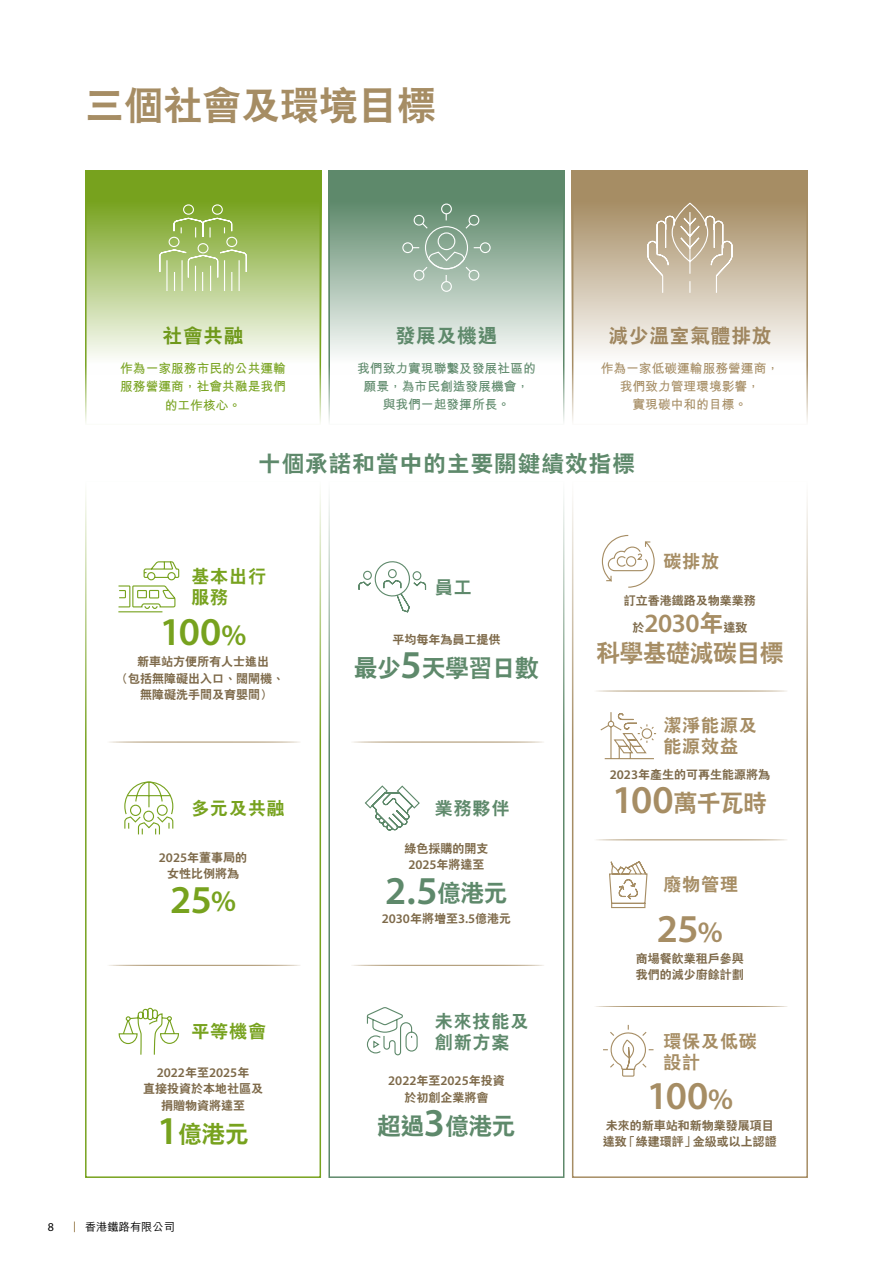
<style>
.page{position:relative;width:893px;height:1263px;background:#fff}
.page>*{position:absolute;margin:0;border:0;box-sizing:border-box;transform-origin:0 0}
.t1{font:600 39.6px "Myriad Pro";color:#77a21e}
.t2{font:600 39.6px "Myriad Pro";color:#a68d64}
.t3{font:600 39.6px "Myriad Pro";color:#5e896b}
.t4{font:800 39px "C Hei 2 HK";color:#a68d64}
.t5{font:600 26.4px "Myriad Pro";color:#a68d64}
.t6{font:800 24px "C Hei 2 HK";letter-spacing:-.025em;color:#a68d64}
.t7{font:800 24px "C Hei 2 HK";letter-spacing:-.025em;color:#5e896b}
.t8{font:800 24px "C Hei 2 HK";color:#77a21e}
.t9{font:800 22.5px "C Hei 2 HK";letter-spacing:.05em;color:#5e896b}
.t10{font:800 19.5px "C Hei 2 HK";letter-spacing:.05em;color:#9f865f}
.t11{font:800 19.5px "C Hei 2 HK";letter-spacing:.05em;color:#5e896b}
.t12{font:800 19.5px "C Hei 2 HK";color:#6f991b}
.t13{font:800 18px/21px "C Hei 2 HK";letter-spacing:.05em;color:#a68d64}
.t14{font:800 18px/21px "C Hei 2 HK";letter-spacing:.05em;color:#5e896b}
.t15{font:800 18px/21px "C Hei 2 HK";letter-spacing:.05em;color:#77a21e}
.t16{font:600 13.2px "Myriad Pro";color:#7d6949}
.t17{font:700 12.75px/18px "M Hei HK";color:#5e896b;text-align:center}
.t18{font:700 12.75px/18px "M Hei HK";color:#a68d64;text-align:center}
.t19{font:700 12.75px/18px "M Hei HK";color:#77a21e;text-align:center}
.t20{font:800 12px/16.5px "C Hei 2 HK";color:#7d6949;text-align:center}
.t21{font:12px "Myriad Pro";color:#000}
.t22{font:500 11.25px "M Hei HK";color:#000}
.s1{font-size:29.7px}
.s2{font-family:"Myriad Pro";font-weight:600;font-size:13.2px}
.s3{font-family:"C Hei 2 HK";font-weight:800;font-size:12px}
.s4{font-family:"Myriad Pro";font-weight:600;font-size:39.6px}
.s5{font-family:"C Hei 2 HK";font-weight:800;font-size:24px}
.s6{font-family:"C Hei 2 HK";font-weight:800;font-size:12px;color:#7d6949}
</style>
<div class="page">
<svg style="left:572px;top:170px;width:236px;height:204px"></svg>
<svg style="left:328px;top:170px;width:236px;height:204px"></svg>
<svg style="left:85px;top:170px;width:236px;height:204px"></svg>
<div style="left:85px;top:480px;width:236px;height:698px;border:2px solid #77a21e"></div>
<div style="left:328px;top:480px;width:236px;height:698px;border:2px solid #5e896b"></div>
<div style="left:572px;top:480px;width:236px;height:698px;border:2px solid #a68d64"></div>
<svg style="left:601px;top:534px;width:54px;height:54px"></svg>
<svg style="left:597px;top:840px;width:51px;height:69px"></svg>
<svg style="left:600px;top:712px;width:57px;height:48px"></svg>
<svg style="left:603px;top:1024px;width:51px;height:53px"></svg>
<svg style="left:366px;top:1007px;width:52px;height:49px"></svg>
<svg style="left:365px;top:785px;width:55px;height:46px"></svg>
<svg style="left:118px;top:1007px;width:62px;height:171px"></svg>
<svg style="left:124px;top:781px;width:50px;height:54px"></svg>
<div style="left:130px;top:805px;width:11px;height:11px;border:1px solid #77a21e;border-radius:50%"></div>
<svg style="left:118px;top:561px;width:62px;height:52px"></svg>
<svg style="left:159px;top:204px;width:88px;height:87px"></svg>
<svg style="left:647px;top:203px;width:86px;height:91px"></svg>
<svg style="left:402px;top:203px;width:89px;height:89px"></svg>
<svg style="left:358px;top:561px;width:69px;height:52px"></svg>
<div style="left:363px;top:571px;width:9px;height:9px;border:1px solid #5e896b;border-radius:50%"></div>
<hr style="left:105px;top:742px;width:196px;height:1px;background:#a68d64">
<hr style="left:349px;top:742px;width:195px;height:1px;background:#a68d64">
<hr style="left:105px;top:965px;width:196px;height:1px;background:#a68d64">
<hr style="left:349px;top:965px;width:195px;height:1px;background:#a68d64">
<hr style="left:592px;top:691px;width:196px;height:1px;background:#a68d64">
<hr style="left:592px;top:839px;width:196px;height:1px;background:#a68d64">
<hr style="left:592px;top:1006px;width:196px;height:1px;background:#a68d64">
<h2 class="t4" style="left:85px;top:79px;width:352px">三個社會及環境目標</h2>
<h3 class="t12" style="left:163px;top:322px;width:82px">社會共融</h3>
<p class="t19" style="left:120px;top:359px;width:167px">作為一家服務市民的公共運輸服務營運商，社會共融是我們的工作核心。</p>
<h3 class="t11" style="left:396px;top:322px;width:103px">發展及機遇</h3>
<p class="t17" style="left:357px;top:359px;width:180px">我們致力實現聯繫及發展社區的願景，為市民創造發展機會，與我們一起發揮所長。</p>
<h3 class="t10" style="left:608px;top:322px;width:164px">減少溫室氣體排放</h3>
<p class="t18" style="left:601px;top:359px;width:180px">作為一家低碳運輸服務營運商，我們致力管理環境影響，<br>實現碳中和的目標。</p>
<h3 class="t9" style="left:258px;top:449px;width:378px">十個承諾和當中的主要關鍵績效指標</h3>
<h3 class="t15" style="left:191px;top:566px;width:76px">基本出行服務</h3>
<h1 class="t1" style="left:160px;top:610px;width:88px">100<span class="s1">%</span></h1>
<p class="t20" style="left:137px;top:654px;width:134px">新車站方便所有人士進出</p>
<p class="t20" style="left:116px;top:670px;width:170px">（包括無障礙出入口、闊閘機、</p>
<p class="t20" style="left:140px;top:687px;width:134px">無障礙洗手間及育嬰間）</p>
<h3 class="t15" style="left:191px;top:798px;width:95px">多元及共融</h3>
<p class="t20" style="left:159px;top:849px;width:90px"><span class="s2">2025</span>年董事局的女性比例將為</p>
<h1 class="t1" style="left:170px;top:877px;width:67px">25<span class="s1">%</span></h1>
<h3 class="t15" style="left:191px;top:1021px;width:76px">平等機會</h3>
<p class="t16" style="left:157px;top:1065px;width:94px">2022<span class="s3">年至</span>2025<span class="s3">年</span></p>
<p class="t20" style="left:143px;top:1081px;width:122px">直接投資於本地社區及捐贈物資將達至</p>
<h3 class="t8" style="left:157px;top:1118px;width:94px"><span class="s4">1</span>億港元</h3>
<p class="t21" style="left:48px;top:1220px;width:8px">8</p>
<p class="t22" style="left:85px;top:1218px;width:91px">香港鐵路有限公司</p>
<h3 class="t14" style="left:435px;top:577px;width:38px">員工</h3>
<p class="t20" style="left:392px;top:631px;width:109px">平均每年為員工提供</p>
<h3 class="t7" style="left:354px;top:652px;width:187px">最少<span class="s4">5</span>天學習日數</h3>
<h3 class="t14" style="left:435px;top:798px;width:76px">業務夥伴</h3>
<p class="t20" style="left:404px;top:840px;width:85px">綠色採購的開支</p>
<p class="t16" style="left:408px;top:858px;width:78px">2025<span class="s3">年將達至</span></p>
<h1 class="t3" style="left:385px;top:869px;width:124px">2.5<span class="s5">億港元</span></h1>
<p class="t16" style="left:382px;top:911px;width:131px">2030<span class="s3">年將增至</span>3.5<span class="s3">億港元</span></p>
<h3 class="t14" style="left:435px;top:1011px;width:95px">未來技能及創新方案</h3>
<p class="t16" style="left:388px;top:1073px;width:118px">2022<span class="s3">年至</span>2025<span class="s3">年投資</span></p>
<p class="t20" style="left:404px;top:1089px;width:85px">於初創企業將會</p>
<h3 class="t7" style="left:377px;top:1109px;width:140px">超過<span class="s4">3</span>億港元</h3>
<h3 class="t13" style="left:663px;top:551px;width:57px">碳排放</h3>
<p class="t20" style="left:624px;top:592px;width:133px">訂立香港鐵路及物業業務</p>
<h3 class="t5" style="left:632px;top:608px;width:117px"><span class="s6">於</span>2030<span class="s5">年</span><span class="s6">達致</span></h3>
<h3 class="t6" style="left:596px;top:637px;width:189px">科學基礎減碳目標</h3>
<h3 class="t13" style="left:663px;top:715px;width:95px">潔淨能源及能源效益</h3>
<p class="t20" style="left:610px;top:766px;width:162px"><span class="s2">2023</span>年產生的可再生能源將為</p>
<h3 class="t6" style="left:612px;top:787px;width:157px"><span class="s4">100</span>萬千瓦時</h3>
<h3 class="t13" style="left:663px;top:874px;width:76px">廢物管理</h3>
<h1 class="t2" style="left:657px;top:907px;width:67px">25<span class="s1">%</span></h1>
<p class="t20" style="left:636px;top:950px;width:109px;text-align:left">商場餐飲業租戶參與我們的減少廚餘計劃</p>
<h3 class="t13" style="left:663px;top:1030px;width:95px">環保及低碳設計</h3>
<h1 class="t2" style="left:647px;top:1073px;width:88px">100<span class="s1">%</span></h1>
<p class="t20" style="left:603px;top:1117px;width:175px;text-align:left">未來的新車站和新物業發展項目達致「綠建環評」金級或以上認證</p>
</div>
